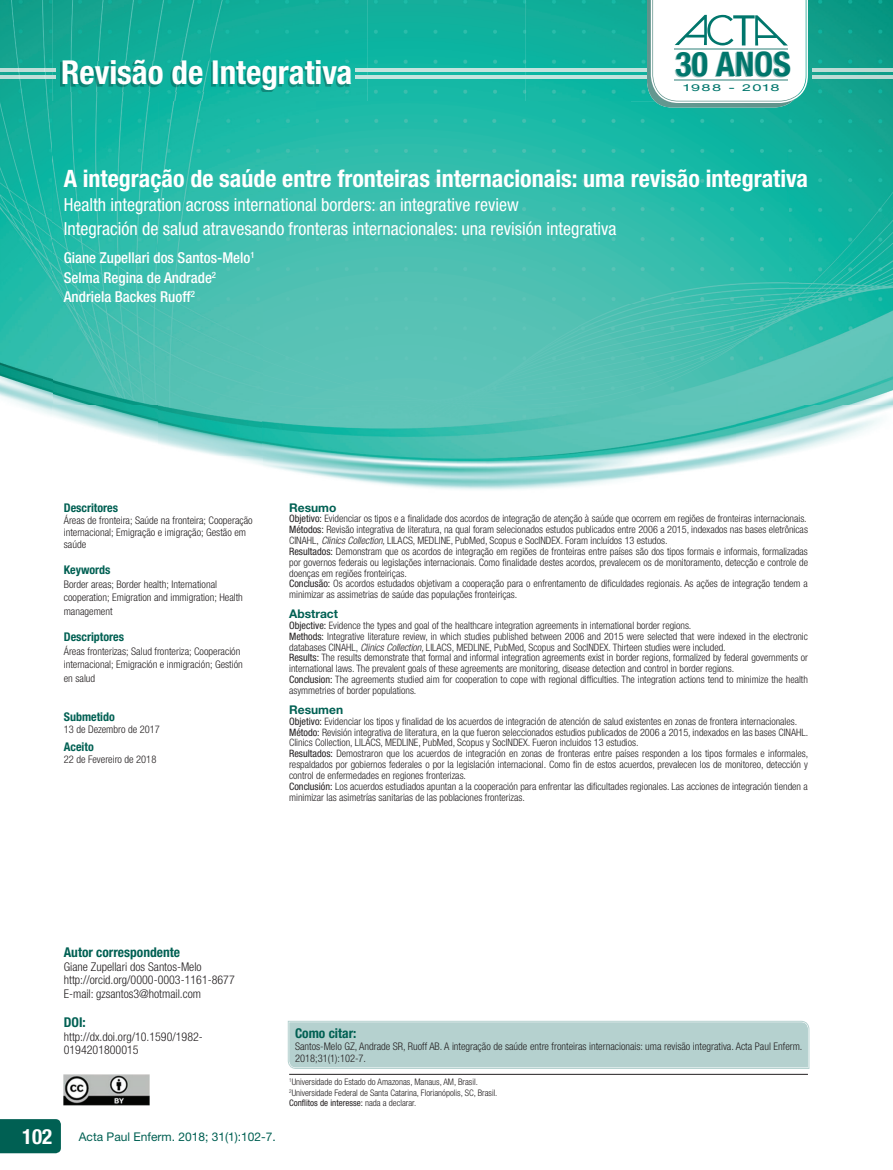
<style>
.page{position:relative;width:893px;height:1170px;background:#fff}
.page>*{position:absolute;margin:0;border:0;box-sizing:border-box;transform-origin:0 0}
.t1{font:700 condensed 33.9px "Helvetica Neue LT Std";color:#00766c}
.t2{font:700 condensed 33px "Helvetica Neue LT Std";color:#fff}
.t3{font:700 condensed 24px "Helvetica Neue LT Std";color:#fff}
.t4{font:700 condensed 21px "Helvetica Neue LT Std";color:#fff}
.t5{font:condensed 18px/24px "Helvetica Neue LT Std";color:#fff}
.t6{font:500 condensed 15px/19.5px "Helvetica Neue LT Std";color:#fff}
.t7{font:700 condensed 13.5px "Helvetica Neue LT Std";color:#006053}
.t8{font:300 condensed 12px/13.5px "Helvetica Neue LT Std";color:#231f20}
.t9{font:700 condensed 12px "Helvetica Neue LT Std";color:#006053}
.t10{font:12px "Helvetica Neue LT Std";color:#006053}
.t11{font:700 12px "Helvetica Neue LT Std";color:#006053}
.t12{font:300 condensed 10.5px/13.5px "Helvetica Neue LT Std";color:#231f20}
.t13{font:300 condensed 10.2px/10.8px "Helvetica Neue LT Std";color:#231f20}
.t14{font:expanded 9.6px "Helvetica Neue LT Std";letter-spacing:.1em;color:#00766c;scale:1.43 1}
.t15{font:300 condensed 9px/10.5px "Helvetica Neue LT Std";color:#231f20}
.s1{font-weight:400}
.s2{font-style:italic}
</style>
<div class="page">
<div style="left:0;top:1119px;width:61px;height:34px;background:#006053"></div>
<img style="left:788px;top:0;width:105px;height:304px">
<img style="left:52px;top:0;width:595px;height:101px">
<img style="left:0;top:0;width:52px;height:415px">
<img style="left:158px;top:101px;width:630px;height:203px">
<img style="left:52px;top:101px;width:106px;height:342px">
<img style="left:157px;top:304px;width:736px;height:186px">
<img style="left:812px;top:75px;width:81px;height:4px">
<img style="left:812px;top:68px;width:81px;height:4px">
<img style="left:0;top:75px;width:56px;height:4px">
<img style="left:0;top:68px;width:56px;height:4px">
<img style="left:647px;top:0;width:153px;height:107px">
<svg style="left:651px;top:0;width:157px;height:103px"></svg>
<hr style="left:674px;top:48px;width:114px;height:1px;background:#95bfbb">
<hr style="left:674px;top:79px;width:114px;height:2px;background:#95bfbb">
<hr style="left:289px;top:1073px;width:519px;height:1px;background:#231f20">
<img style="left:64px;top:1074px;width:86px;height:31px">
<svg style="left:287px;top:1020px;width:523px;height:49px;background:#b7d2d0"></svg>
<img style="left:61px;top:62px;width:288px;height:30px">
<img style="left:355px;top:75px;width:291px;height:4px">
<img style="left:355px;top:68px;width:291px;height:4px">
<h2 class="t2" style="left:61px;top:52px;width:293px">Revisão de Integrativa</h2>
<h1 class="t1" style="left:676px;top:44px;width:117px">30 ANOS</h1>
<p class="t14" style="left:684px;top:82px;width:69px">1988 - 2018</p>
<h3 class="t3" style="left:64px;top:164px;width:746px">A integração de saúde entre fronteiras internacionais: uma revisão integrativa</h3>
<h3 class="t5" style="left:64px;top:193px;width:554px">Health integration across international borders: an integrative review<br>Integración de salud atravesando fronteras internacionales: una revisión integrativa</h3>
<h3 class="t6" style="left:64px;top:248px;width:192px">Giane Zupellari dos Santos-Melo<sup>1<br></sup>Selma Regina de Andrade<sup>2<br></sup>Andriela Backes Ruoff<sup>2</sup></h3>
<p class="t9" style="left:64px;top:500px;width:56px">Descritores</p>
<p class="t12" style="left:64px;top:514px;width:190px;line-height:12px">Áreas de fronteira; Saúde na fronteira; Cooperação internacional; Emigração e imigração; Gestão em saúde</p>
<p class="t9" style="left:64px;top:562px;width:48px">Keywords</p>
<p class="t12" style="left:64px;top:577px;width:181px">Border areas; Border health; International cooperation; Emigration and immigration; Health management</p>
<p class="t9" style="left:64px;top:629px;width:62px">Descriptores</p>
<p class="t12" style="left:64px;top:644px;width:181px">Áreas fronterizas; Salud fronteriza; Cooperación internacional; Emigración e inmigración; Gestión en salud</p>
<p class="t9" style="left:64px;top:709px;width:53px">Submetido</p>
<p class="t12" style="left:64px;top:722px;width:98px">13 de Dezembro de 2017</p>
<p class="t9" style="left:64px;top:739px;width:31px">Aceito</p>
<p class="t12" style="left:64px;top:752px;width:94px">22 de Fevereiro de 2018</p>
<p class="t11" style="left:289px;top:500px;width:49px">Resumo</p>
<p class="t13" style="left:289px;top:513px;width:520px"><span class="s1">Objetivo:</span> Evidenciar os tipos e a finalidade dos acordos de integração de atenção à saúde que ocorrem em regiões de fronteiras internacionais.<br><span class="s1">Métodos:</span> Revisão integrativa de literatura, na qual foram selecionados estudos publicados entre 2006 a 2015, indexados nas bases eletrônicas CINAHL, <span class="s2">Clinics Collection,</span> LILACS, MEDLINE, PubMed, Scopus e SocINDEX. Foram incluídos 13 estudos.<br><span class="s1">Resultados:</span> Demonstram que os acordos de integração em regiões de fronteiras entre países são dos tipos formais e informais, formalizadas por governos federais ou legislações internacionais. Como finalidade destes acordos, prevalecem os de monitoramento, detecção e controle de doenças em regiões fronteiriças.<br><span class="s1">Conclusão:</span> Os acordos estudados objetivam a cooperação para o enfrentamento de dificuldades regionais. As ações de integração tendem a minimizar as assimetrias de saúde das populações fronteiriças.</p>
<p class="t11" style="left:289px;top:606px;width:50px">Abstract</p>
<p class="t13" style="left:289px;top:620px;width:520px"><span class="s1">Objective:</span> Evidence the types and goal of the healthcare integration agreements in international border regions.<br><span class="s1">Methods:</span> Integrative literature review, in which studies published between 2006 and 2015 were selected that were indexed in the electronic databases CINAHL, <span class="s2">Clinics Collection,</span> LILACS, MEDLINE, PubMed, Scopus and SocINDEX. Thirteen studies were included.<br><span class="s1">Results:</span> The results demonstrate that formal and informal integration agreements exist in border regions, formalized by federal governments or international laws. The prevalent goals of these agreements are monitoring, disease detection and control in border regions.<br><span class="s1">Conclusion:</span> The agreements studied aim for cooperation to cope with regional difficulties. The integration actions tend to minimize the health asymmetries of border populations.</p>
<p class="t11" style="left:289px;top:702px;width:55px">Resumen</p>
<p class="t13" style="left:289px;top:715px;width:521px"><span class="s1">Objetivo:</span> Evidenciar los tipos y finalidad de los acuerdos de integración de atención de salud existentes en zonas de frontera internacionales.<br><span class="s1">Método:</span> Revisión integrativa de literatura, en la que fueron seleccionados estudios publicados de 2006 a 2015, indexados en las bases CINAHL.<br>Clinics Collection, LILACS, MEDLINE, PubMed, Scopus y SocINDEX. Fueron incluidos 13 estudios.<br><span class="s1">Resultados:</span> Demostraron que los acuerdos de integración en zonas de fronteras entre países responden a los tipos formales e informales, respaldados por gobiernos federales o por la legislación internacional. Como fin de estos acuerdos, prevalecen los de monitoreo, detección y control de enfermedades en regiones fronterizas.<br><span class="s1">Conclusión:</span> Los acuerdos estudiados apuntan a la cooperación para enfrentar las dificultades regionales. Las acciones de integración tienden a minimizar las asimetrías sanitarias de las poblaciones fronterizas.</p>
<h3 class="t7" style="left:64px;top:944px;width:118px">Autor correspondente</h3>
<p class="t8" style="left:64px;top:959px;width:172px">Giane Zupellari dos Santos-Melo http://orcid.org/0000-0003-1161-8677<br>E-mail: gzsantos3@hotmail.com</p>
<h3 class="t7" style="left:64px;top:1014px;width:23px">DOI:</h3>
<p class="t8" style="left:64px;top:1029px;width:141px">http://dx.doi.org/10.1590/1982-<br>0194201800015</p>
<h3 class="t4" style="left:22px;top:1123px;width:32px">102</h3>
<p class="t10" style="left:79px;top:1129px;width:199px">Acta Paul Enferm. 2018; 31(1):102-7.</p>
<h3 class="t7" style="left:295px;top:1024px;width:63px">Como citar:</h3>
<p class="t12" style="left:295px;top:1039px;width:509px;line-height:12px">Santos-Melo GZ, Andrade SR, Ruoff AB. A integração de saúde entre fronteiras internacionais: uma revisão integrativa. Acta Paul Enferm.<br>2018;31(1):102-7.</p>
<p class="t15" style="left:289px;top:1076px;width:210px"><sup>1</sup>Universidade do Estado do Amazonas, Manaus, AM, Brasil.<br><sup>2</sup>Universidade Federal de Santa Catarina, Florianópolis, SC, Brasil.<br><span class="s1">Conflitos de interesse:</span> nada a declarar.</p>
</div>
